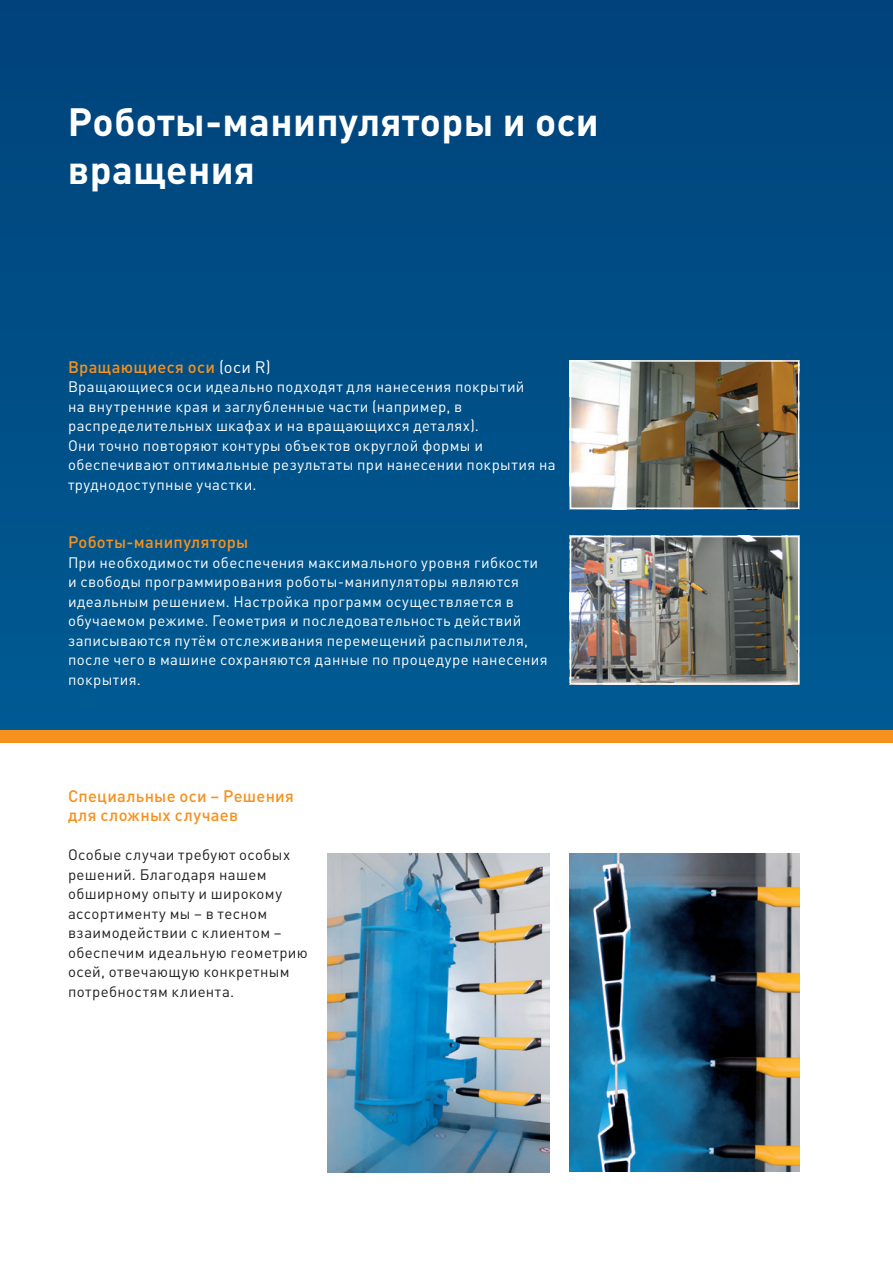
<style>
.page{position:relative;width:893px;height:1263px;background:#fff}
.page>*{position:absolute;margin:0;border:0;box-sizing:border-box;transform-origin:0 0}
.t1{font:700 39px/48px "DIN Pro";letter-spacing:.01em;color:#fff}
.t2{font:500 16.5px/19.5px "DIN Pro";letter-spacing:.015em;color:#f6911e}
.t3{font:15px/19.5px "DIN Pro";letter-spacing:.025em;color:#fff}
.t4{font:15px/19.5px "DIN Pro";letter-spacing:.025em;color:#231f20}
.s1{font-weight:400;color:#fff}
</style>
<div class="page">
<div style="left:0;top:0;width:893px;height:737px;background:linear-gradient(to right,#004f87,#004c84)"></div>
<div style="left:0;top:730px;width:893px;height:13px;background:#f6911e"></div>
<img style="left:327px;top:853px;width:222px;height:319px">
<img style="left:570px;top:853px;width:229px;height:319px">
<img style="left:573px;top:363px;width:223px;height:143px">
<div style="left:570px;top:360px;width:229px;height:149px;border:2px solid #fff"></div>
<img style="left:573px;top:539px;width:223px;height:143px">
<div style="left:570px;top:536px;width:229px;height:149px;border:2px solid #fff"></div>
<h1 class="t1" style="left:68px;top:93px;width:532px">Роботы-манипуляторы и оси вращения</h1>
<p class="t2" style="left:68px;top:355px;width:204px">Вращающиеся оси <span class="s1">(оси R)</span></p>
<p class="t3" style="left:68px;top:375px;width:489px">Вращающиеся оси идеально подходят для нанесения покрытий<br>на внутренние края и заглубленные части (например, в распределительных шкафах и на вращающихся деталях).<br>Они точно повторяют контуры объектов округлой формы и обеспечивают оптимальные результаты при нанесении покрытия на труднодоступные участки.</p>
<p class="t2" style="left:68px;top:531px;width:182px">Роботы-манипуляторы</p>
<p class="t3" style="left:68px;top:551px;width:481px">При необходимости обеспечения максимального уровня гибкости и свободы программирования роботы-манипуляторы являются идеальным решением. Настройка программ осуществляется в обучаемом режиме. Геометрия и последовательность действий записываются путём отслеживания перемещений распылителя, после чего в машине сохраняются данные по процедуре нанесения покрытия.</p>
<p class="t2" style="left:68px;top:784px;width:227px">Специальные оси – Решения для сложных случаев</p>
<p class="t4" style="left:68px;top:843px;width:241px">Особые случаи требуют особых решений. Благодаря нашем обширному опыту и широкому ассортименту мы – в тесном взаимодействии с клиентом – обеспечим идеальную геометрию осей, отвечающую конкретным потребностям клиента.</p>
</div>
